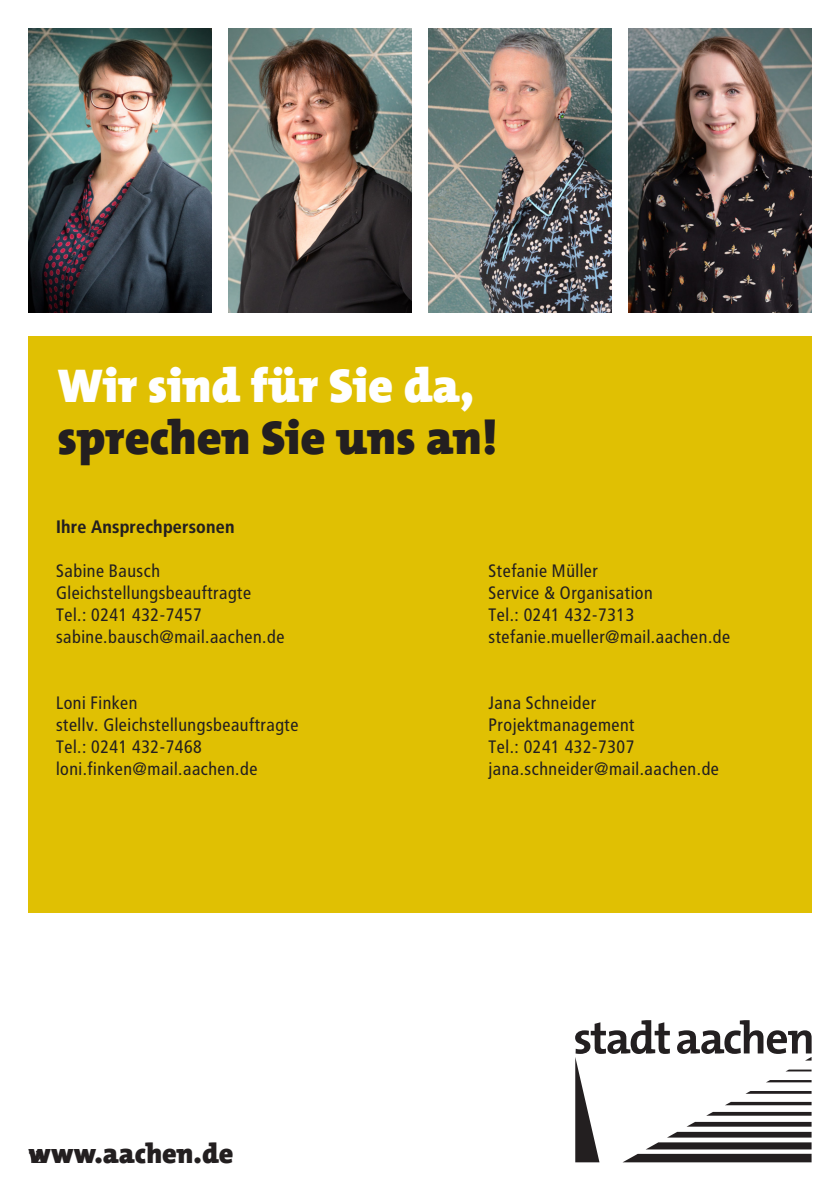
<style>
.page{position:relative;width:840px;height:1191px;background:#fff}
.page>*{position:absolute;margin:0;border:0;box-sizing:border-box;transform-origin:0 0}
.Titel_Mix_light_A3_9{font:900 48px "The Mix Os F";color:#231f20}
.Titel_Mix_black_A3_9{font:900 48px "The Mix Os F";color:#fff}
.t1{font:900 28px "The Mix Os F";color:#231f20}
.Fliesstext_Transit_R{font:18px "Transit";letter-spacing:-.01em;color:#231f20}
.Fliesstext_Transit_R-2{font:700 18px "Transit";letter-spacing:-.01em;color:#231f20}
.t2{font:18px "Transit Pro";color:#231f20}
</style>
<div class="page">
<img style="left:28px;top:28px;width:183px;height:284px">
<img style="left:228px;top:28px;width:183px;height:284px">
<img style="left:428px;top:28px;width:183px;height:284px">
<img style="left:628px;top:28px;width:183px;height:284px">
<div style="left:28px;top:336px;width:783px;height:576px;background:#e0c003"></div>
<svg style="left:575px;top:1020px;width:236px;height:142px"></svg>
<p class="Titel_Mix_black_A3_9" style="left:57px;top:355px;width:418px">Wir sind für Sie da,</p>
<p class="Titel_Mix_light_A3_9" style="left:57px;top:407px;width:441px">sprechen Sie uns an!</p>
<p class="Fliesstext_Transit_R-2" style="left:56px;top:516px;width:180px">Ihre Ansprechpersonen</p>
<p class="Fliesstext_Transit_R" style="left:56px;top:560px;width:106px">Sabine Bausch</p>
<p class="Fliesstext_Transit_R" style="left:488px;top:560px;width:111px">Stefanie Müller</p>
<p class="Fliesstext_Transit_R" style="left:56px;top:582px;width:197px">Gleichstellungsbeauftragte</p>
<p class="Fliesstext_Transit_R" style="left:488px;top:582px;width:166px">Service &amp; Organisation</p>
<p class="Fliesstext_Transit_R" style="left:56px;top:604px;width:148px">Tel.: 0241 432-7457</p>
<p class="Fliesstext_Transit_R" style="left:488px;top:604px;width:148px">Tel.: 0241 432-7313</p>
<p class="Fliesstext_Transit_R" style="left:56px;top:626px;width:230px">sabine.bausch@mail.aachen.de</p>
<p class="Fliesstext_Transit_R" style="left:488px;top:626px;width:244px">stefanie.mueller@mail.aachen.de</p>
<p class="Fliesstext_Transit_R" style="left:56px;top:692px;width:83px">Loni Finken</p>
<p class="Fliesstext_Transit_R" style="left:488px;top:692px;width:110px">Jana Schneider</p>
<p class="Fliesstext_Transit_R" style="left:56px;top:714px;width:244px">stellv. Gleichstellungsbeauftragte</p>
<p class="Fliesstext_Transit_R" style="left:488px;top:714px;width:148px">Projektmanagement</p>
<p class="Fliesstext_Transit_R" style="left:56px;top:736px;width:148px">Tel.: 0241 432-7468</p>
<p class="Fliesstext_Transit_R" style="left:488px;top:736px;width:148px">Tel.: 0241 432-7307</p>
<p class="Fliesstext_Transit_R" style="left:56px;top:758px;width:203px">loni.finken@mail.aachen.de</p>
<p class="Fliesstext_Transit_R" style="left:488px;top:758px;width:232px">jana.schneider@mail.aachen.de</p>
<p class="t1" style="left:28px;top:1135px;width:206px">www.aachen.de</p>
<p class="t2" style="left:28px;top:1145px;width:18px">12</p>
</div>
